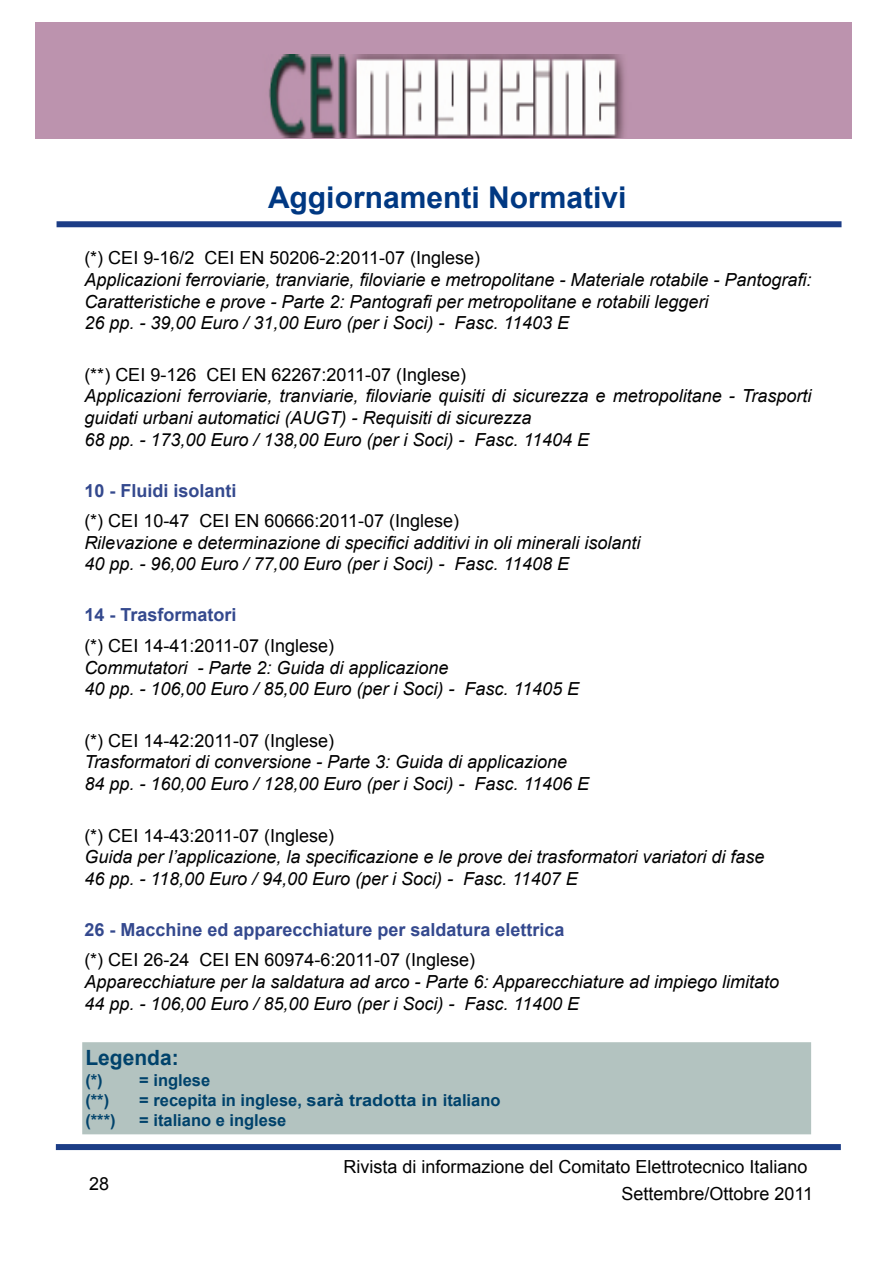
<style>
.page{position:relative;width:893px;height:1263px;background:#fff}
.page>*{position:absolute;margin:0;border:0;box-sizing:border-box;transform-origin:0 0}
.t1{font:700 30px "Arial";color:#003882}
.t2{font:700 21px "Arial";color:#00426b}
.t3{font:italic 18px/21.6px "Arial";color:#000}
.t4{font:18px "Arial";color:#000}
.t5{font:700 18px "Arial";color:#34498e}
.t6{font:700 16.5px "Arial";color:#00426b}
</style>
<div class="page">
<div style="left:36px;top:22px;width:816px;height:117px;background:#bc93ae"></div>
<img style="left:269px;top:54px;width:356px;height:84px">
<div style="left:56px;top:1144px;width:785px;height:6px;background:#1c3d86"></div>
<div style="left:57px;top:221px;width:784px;height:6px;background:#1c3d86"></div>
<div style="left:84px;top:1044px;width:726px;height:89px;background:#b3c3c0"></div>
<div style="left:82px;top:1042px;width:729px;height:92px;border:3px solid #b3c3c0"></div>
<h1 class="t1" style="left:268px;top:178px;width:360px">Aggiornamenti Normativi</h1>
<p class="t4" style="left:84px;top:246px;width:397px">(*) CEI 9-16/2 CEI EN 50206-2:2011-07 (Inglese)</p>
<p class="t3" style="left:84px;top:269px;width:729px">Applicazioni ferroviarie, tranviarie, filoviarie e metropolitane - Materiale rotabile - Pantografi:<br>Caratteristiche e prove - Parte 2: Pantografi per metropolitane e rotabili leggeri<br>26 pp. - 39,00 Euro / 31,00 Euro (per i Soci) - Fasc. 11403 E</p>
<p class="t4" style="left:84px;top:363px;width:383px">(**) CEI 9-126 CEI EN 62267:2011-07 (Inglese)</p>
<p class="t3" style="left:84px;top:385px;width:729px">Applicazioni ferroviarie, tranviarie, filoviarie quisiti di sicurezza e metropolitane - Trasporti guidati urbani automatici (AUGT) - Requisiti di sicurezza<br>68 pp. - 173,00 Euro / 138,00 Euro (per i Soci) - Fasc. 11404 E</p>
<p class="t5" style="left:84px;top:478px;width:154px">10 - Fluidi isolanti</p>
<p class="t4" style="left:84px;top:509px;width:376px">(*) CEI 10-47 CEI EN 60666:2011-07 (Inglese)</p>
<p class="t3" style="left:84px;top:532px;width:558px">Rilevazione e determinazione di specifici additivi in oli minerali isolanti<br>40 pp. - 96,00 Euro / 77,00 Euro (per i Soci) - Fasc. 11408 E</p>
<p class="t5" style="left:84px;top:603px;width:154px">14 - Trasformatori</p>
<p class="t4" style="left:84px;top:634px;width:251px">(*) CEI 14-41:2011-07 (Inglese)</p>
<p class="t3" style="left:84px;top:657px;width:496px">Commutatori - Parte 2: Guida di applicazione<br>40 pp. - 106,00 Euro / 85,00 Euro (per i Soci) - Fasc. 11405 E</p>
<p class="t4" style="left:84px;top:729px;width:251px">(*) CEI 14-42:2011-07 (Inglese)</p>
<p class="t3" style="left:84px;top:751px;width:506px">Trasformatori di conversione - Parte 3: Guida di applicazione<br>84 pp. - 160,00 Euro / 128,00 Euro (per i Soci) - Fasc. 11406 E</p>
<p class="t4" style="left:84px;top:823px;width:251px">(*) CEI 14-43:2011-07 (Inglese)</p>
<p class="t3" style="left:84px;top:846px;width:682px">Guida per l’applicazione, la specificazione e le prove dei trasformatori variatori di fase<br>46 pp. - 118,00 Euro / 94,00 Euro (per i Soci) - Fasc. 11407 E</p>
<p class="t5" style="left:84px;top:917px;width:482px">26 - Macchine ed apparecchiature per saldatura elettrica</p>
<p class="t4" style="left:84px;top:948px;width:392px">(*) CEI 26-24 CEI EN 60974-6:2011-07 (Inglese)</p>
<p class="t3" style="left:84px;top:971px;width:696px">Apparecchiature per la saldatura ad arco - Parte 6: Apparecchiature ad impiego limitato<br>44 pp. - 106,00 Euro / 85,00 Euro (per i Soci) - Fasc. 11400 E</p>
<p class="t2" style="left:85px;top:1044px;width:95px">Legenda:</p>
<p class="t6" style="left:85px;top:1069px;width:19px">(*)</p>
<p class="t6" style="left:139px;top:1069px;width:73px">= inglese</p>
<p class="t6" style="left:85px;top:1089px;width:25px">(**)</p>
<p class="t6" style="left:139px;top:1089px;width:363px">= recepita in inglese, sarà tradotta in italiano</p>
<p class="t6" style="left:85px;top:1109px;width:32px">(***)</p>
<p class="t6" style="left:139px;top:1109px;width:149px">= italiano e inglese</p>
<p class="t4" style="left:89px;top:1172px;width:22px">28</p>
<p class="t4" style="left:343px;top:1155px;width:466px">Rivista di informazione del Comitato Elettrotecnico Italiano</p>
<p class="t4" style="left:621px;top:1182px;width:193px">Settembre/Ottobre 2011</p>
</div>
